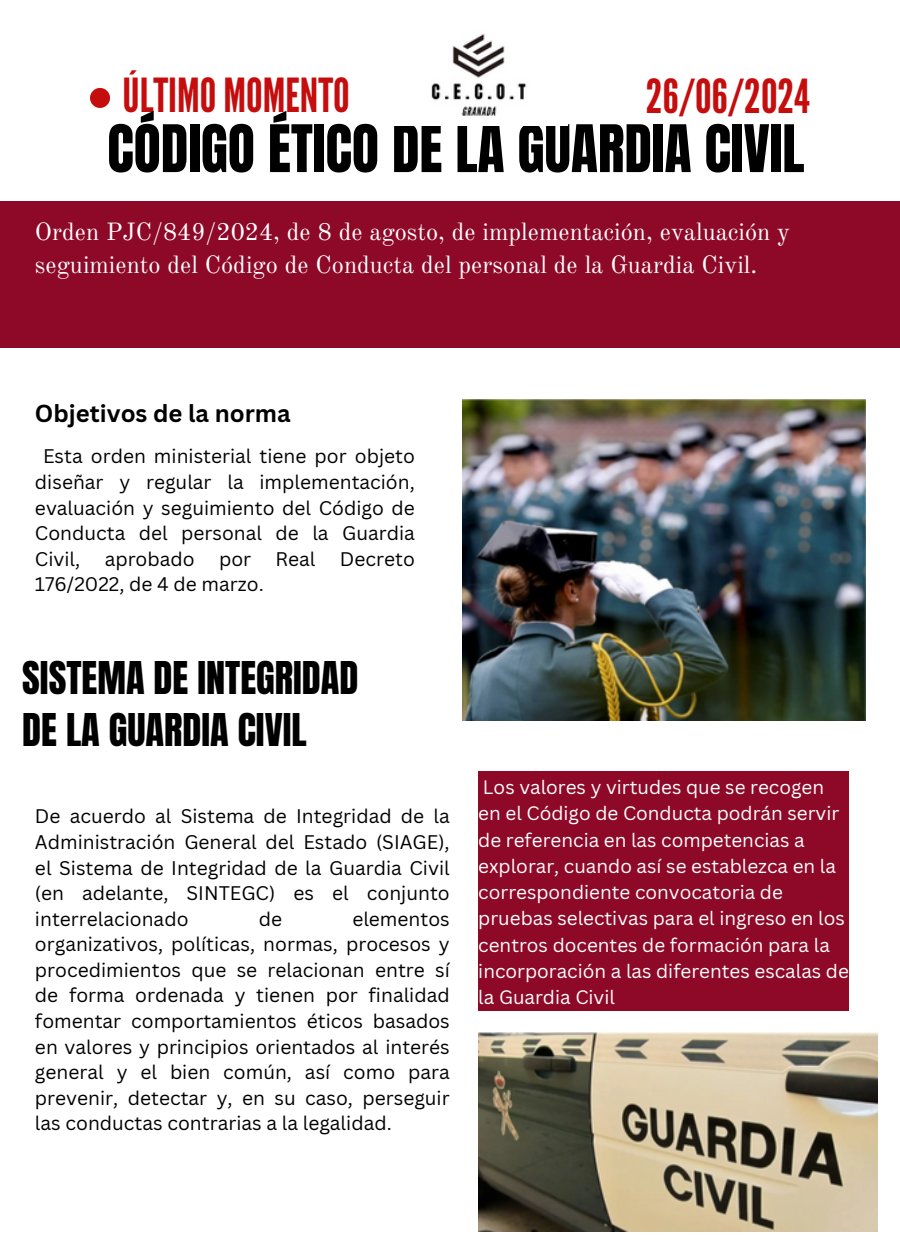
<style>
.page{position:relative;width:900px;height:1260px;background:#fff}
.page>*{position:absolute;margin:0;border:0;box-sizing:border-box;transform-origin:0 0}
.t1{font:55.75px "Anton";color:#000}
.t2{font:46.75px "League Gothic";color:#c60d0d}
.t3{font:38.5px/52.5px "Anton";color:#000}
.t4{font:24.5px/33.8px "Old Standard";color:#fff}
.t5{font:700 24px "Canva Sans";color:#000}
.t6{font:19.25px/25.5px "Canva Sans";color:#000;text-align:justify}
.t7{font:19px/26.2px "Canva Sans";color:#fff}
</style>
<div class="page">
<div style="left:90px;top:88px;width:20px;height:20px;background:#c60d0d;border-radius:50%"></div>
<div style="left:478px;top:772px;width:370px;height:239px;background:#8e0928"></div>
<img style="left:431px;top:33px;width:96px;height:83px">
<img style="left:462px;top:400px;width:403px;height:320px">
<img style="left:478px;top:1033px;width:400px;height:199px">
<div style="left:0;top:201px;width:900px;height:147px;background:#8e0928"></div>
<h2 class="t2" style="left:123px;top:69px;width:229px">ÚLTIMO MOMENTO</h2>
<h2 class="t1" style="left:107px;top:109px;width:699px">CÓDIGO ÉTICO DE LA GUARDIA CIVIL</h2>
<p class="t2" style="left:646px;top:69px;width:166px">26/06/2024</p>
<p class="t4" style="left:35px;top:215px;width:757px">Orden PJC/849/2024, de 8 de agosto, de implementación, evaluación y seguimiento del Código de Conducta del personal de la Guardia Civil.</p>
<p class="t5" style="left:35px;top:396px;width:257px">Objetivos de la norma</p>
<p class="t6" style="left:35px;top:443px;width:381px;text-indent:8px">Esta orden ministerial tiene por objeto diseñar y regular la implementación, evaluación y seguimiento del Código de Conducta del personal de la Guardia Civil,</p>
<p class="t6" style="left:105px;top:546px;width:92px">aprobado</p>
<p class="t6" style="left:219px;top:546px;width:34px">por</p>
<p class="t6" style="left:276px;top:546px;width:41px">Real</p>
<p class="t6" style="left:340px;top:546px;width:76px">Decreto</p>
<p class="t6" style="left:35px;top:571px;width:230px">176/2022, de 4 de marzo.</p>
<h3 class="t3" style="left:22px;top:652px;width:337px">SISTEMA DE INTEGRIDAD<br>DE LA GUARDIA CIVIL</h3>
<p class="t6" style="left:35px;top:803px;width:416px">De acuerdo al Sistema de Integridad de la Administración General del Estado (SIAGE), el Sistema de Integridad de la Guardia Civil (en adelante, SINTEGC) es el conjunto interrelacionado</p>
<p class="t6" style="left:35px;top:906px;width:416px;text-indent:317px">elementos organizativos, políticas, normas, procesos y procedimientos que se relacionan entre sí de forma ordenada y tienen por finalidad fomentar comportamientos éticos basados en valores y principios orientados al interés general y el bien común, así como para prevenir, detectar y, en su caso, perseguir las conductas contrarias a la legalidad.</p>
<p class="t6" style="left:259px;top:906px;width:25px">de</p>
<p class="t7" style="left:478px;top:774px;width:372px">Los valores y virtudes que se recogen<br>en el Código de Conducta podrán servir de referencia en las competencias a explorar, cuando así se establezca en la correspondiente convocatoria de pruebas selectivas para el ingreso en los centros docentes de formación para la incorporación a las diferentes escalas de la Guardia Civil</p>
</div>
